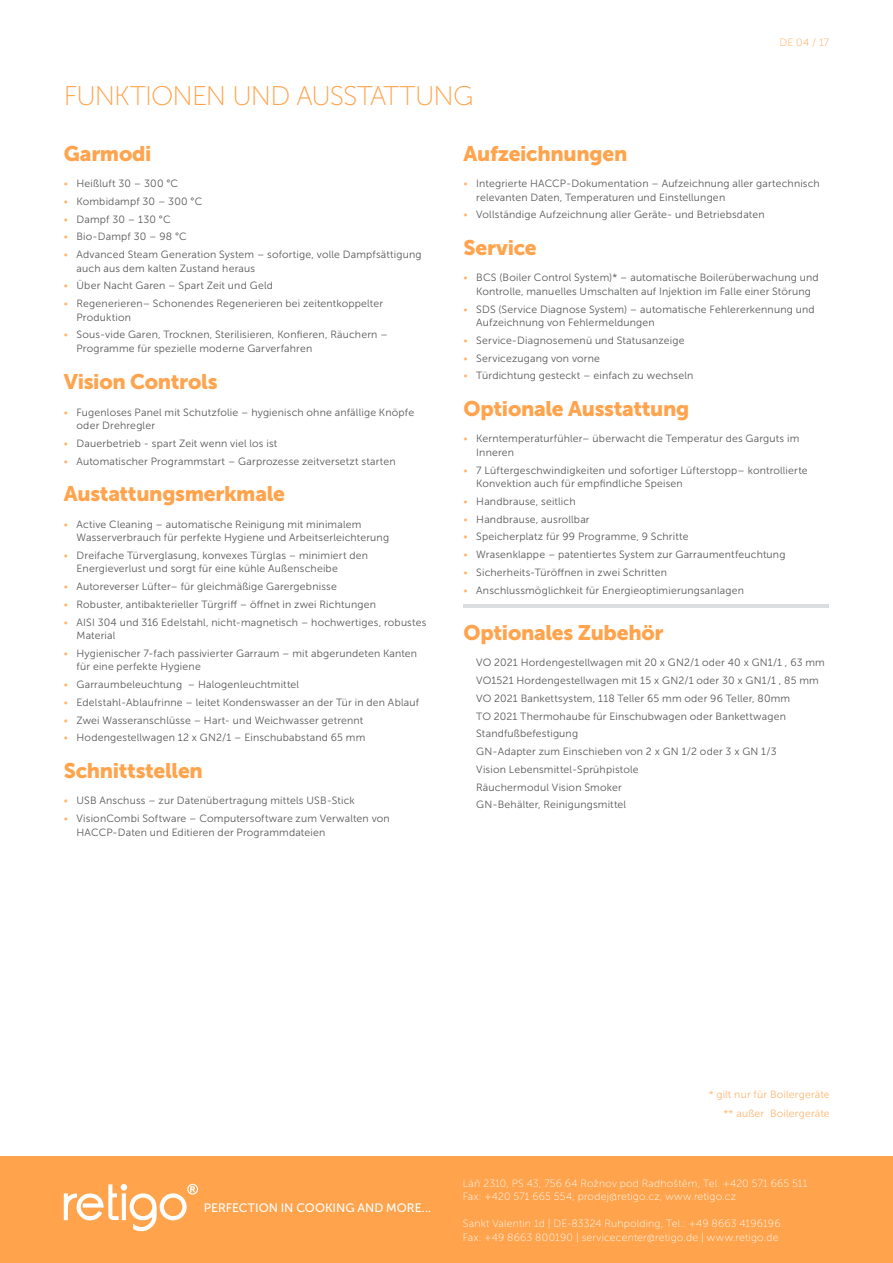
<style>
.page{position:relative;width:893px;height:1263px;background:#fff}
.page>*{position:absolute;margin:0;border:0;box-sizing:border-box;transform-origin:0 0}
.t1{font:27px "Museo Sans 100";letter-spacing:-.03em;color:#ffa34c}
.t2{font:21px "Museo Sans 900";letter-spacing:-.015em;color:#ffa34c}
.t3{font:12.15px "Museo Sans 500";color:#fff}
.Odrazky{font:10.5px/13.5px "Museo Sans 300";letter-spacing:.015em;color:#57585a}
.t4{font:10.5px/13.5px "Museo Sans 100";letter-spacing:.015em;color:#fff}
.Text{font:10.5px "Museo Sans 300";letter-spacing:.015em;color:#ffb570}
.t5{font:10.5px "Museo Sans 100";color:#ffa34c}
.s1{color:#ffb570}
</style>
<div class="page">
<div style="left:0;top:1157px;width:893px;height:106px;background:#ffa34c"></div>
<svg style="left:64px;top:1184px;width:134px;height:48px"></svg>
<hr style="left:463px;top:604px;width:366px;height:4px;background:#dcdddf">
<p class="t5" style="left:779px;top:37px;width:51px">DE 04 / 17</p>
<h2 class="t1" style="left:64px;top:82px;width:411px">FUNKTIONEN UND AUSSTATTUNG</h2>
<h3 class="t2" style="left:64px;top:142px;width:89px">Garmodi</h3>
<p class="Odrazky" style="left:64px;top:177px;width:116px"><span class="s1">•</span> Heißluft 30 – 300 °C</p>
<p class="Odrazky" style="left:64px;top:195px;width:140px"><span class="s1">•</span> Kombidampf 30 – 300 °C</p>
<p class="Odrazky" style="left:64px;top:212px;width:108px"><span class="s1">•</span> Dampf 30 – 130 °C</p>
<p class="Odrazky" style="left:64px;top:230px;width:125px"><span class="s1">•</span> Bio-Dampf 30 – 98 °C</p>
<p class="Odrazky" style="left:77px;top:248px;width:347px;text-indent:-13px"><span class="s1">•</span> Advanced Steam Generation System – sofortige, volle Dampfsättigung auch aus dem kalten Zustand heraus</p>
<p class="Odrazky" style="left:64px;top:279px;width:211px"><span class="s1">•</span> Über Nacht Garen – Spart Zeit und Geld</p>
<p class="Odrazky" style="left:77px;top:297px;width:308px;text-indent:-13px"><span class="s1">•</span> Regenerieren– Schonendes Regenerieren bei zeitentkoppelter<br>Produktion</p>
<p class="Odrazky" style="left:77px;top:328px;width:313px;text-indent:-13px"><span class="s1">•</span> Sous-vide Garen, Trocknen, Sterilisieren, Konfieren, Räuchern –<br>Programme für spezielle moderne Garverfahren</p>
<h3 class="t2" style="left:64px;top:370px;width:155px">Vision Controls</h3>
<p class="Odrazky" style="left:77px;top:405px;width:339px;text-indent:-13px"><span class="s1">•</span> Fugenloses Panel mit Schutzfolie – hygienisch ohne anfällige Knöpfe oder Drehregler</p>
<p class="Odrazky" style="left:64px;top:437px;width:215px"><span class="s1">•</span> Dauerbetrieb - spart Zeit wenn viel los ist</p>
<p class="Odrazky" style="left:64px;top:454px;width:333px"><span class="s1">•</span> Automatischer Programmstart – Garprozesse zeitversetzt starten</p>
<h3 class="t2" style="left:64px;top:482px;width:223px">Austattungsmerkmale</h3>
<p class="Odrazky" style="left:77px;top:517px;width:314px;text-indent:-13px"><span class="s1">•</span> Active Cleaning – automatische Reinigung mit minimalem<br>Wasserverbrauch für perfekte Hygiene und Arbeitserleichterung</p>
<p class="Odrazky" style="left:77px;top:549px;width:293px;text-indent:-13px"><span class="s1">•</span> Dreifache Türverglasung, konvexes Türglas – minimiert den<br>Energieverlust und sorgt für eine kühle Außenscheibe</p>
<p class="Odrazky" style="left:64px;top:580px;width:275px"><span class="s1">•</span> Autoreverser Lüfter– für gleichmäßige Garergebnisse</p>
<p class="Odrazky" style="left:64px;top:598px;width:314px"><span class="s1">•</span> Robuster, antibakterieller Türgriff – öffnet in zwei Richtungen</p>
<p class="Odrazky" style="left:77px;top:615px;width:351px;text-indent:-13px"><span class="s1">•</span> AISI 304 und 316 Edelstahl, nicht-magnetisch – hochwertiges, robustes<br>Material</p>
<p class="Odrazky" style="left:77px;top:647px;width:342px;text-indent:-13px"><span class="s1">•</span> Hygienischer 7-fach passivierter Garraum – mit abgerundeten Kanten für eine perfekte Hygiene</p>
<p class="Odrazky" style="left:64px;top:678px;width:237px"><span class="s1">•</span> Garraumbeleuchtung – Halogenleuchtmittel</p>
<p class="Odrazky" style="left:64px;top:696px;width:357px"><span class="s1">•</span> Edelstahl-Ablaufrinne – leitet Kondenswasser an der Tür in den Ablauf</p>
<p class="Odrazky" style="left:64px;top:713px;width:301px"><span class="s1">•</span> Zwei Wasseranschlüsse – Hart- und Weichwasser getrennt</p>
<p class="Odrazky" style="left:64px;top:731px;width:303px"><span class="s1">•</span> Hodengestellwagen 12 x GN2/1 – Einschubabstand 65 mm</p>
<h3 class="t2" style="left:64px;top:759px;width:141px">Schnittstellen</h3>
<p class="Odrazky" style="left:64px;top:794px;width:293px"><span class="s1">•</span> USB Anschuss – zur Datenübertragung mittels USB-Stick</p>
<p class="Odrazky" style="left:77px;top:812px;width:315px;text-indent:-13px"><span class="s1">•</span> VisionCombi Software – Computersoftware zum Verwalten von<br>HACCP-Daten und Editieren der Programmdateien</p>
<h3 class="t2" style="left:463px;top:142px;width:165px">Aufzeichnungen</h3>
<p class="Odrazky" style="left:476px;top:177px;width:345px;text-indent:-13px"><span class="s1">•</span> Integrierte HACCP-Dokumentation – Aufzeichnung aller gartechnisch relevanten Daten, Temperaturen und Einstellungen</p>
<p class="Odrazky" style="left:463px;top:208px;width:303px"><span class="s1">•</span> Vollständige Aufzeichnung aller Geräte- und Betriebsdaten</p>
<h3 class="t2" style="left:463px;top:236px;width:75px">Service</h3>
<p class="Odrazky" style="left:463px;top:271px;width:357px;text-align:center"><span class="s1">•</span> BCS (Boiler Control System)* – automatische Boilerüberwachung und<br>Kontrolle, manuelles Umschalten auf Injektion im Falle einer Störung</p>
<p class="Odrazky" style="left:476px;top:302px;width:340px;text-indent:-13px"><span class="s1">•</span> SDS (Service Diagnose System) – automatische Fehlererkennung und<br>Aufzeichnung von Fehlermeldungen</p>
<p class="Odrazky" style="left:463px;top:334px;width:223px"><span class="s1">•</span> Service-Diagnosemenü und Statusanzeige</p>
<p class="Odrazky" style="left:463px;top:351px;width:138px"><span class="s1">•</span> Servicezugang von vorne</p>
<p class="Odrazky" style="left:463px;top:369px;width:231px"><span class="s1">•</span> Türdichtung gesteckt – einfach zu wechseln</p>
<h3 class="t2" style="left:463px;top:397px;width:227px">Optionale Ausstattung</h3>
<p class="Odrazky" style="left:476px;top:432px;width:325px;text-indent:-13px"><span class="s1">•</span> Kerntemperaturfühler– überwacht die Temperatur des Garguts im<br>Inneren</p>
<p class="Odrazky" style="left:476px;top:463px;width:333px;text-indent:-13px"><span class="s1">•</span> 7 Lüftergeschwindigkeiten und sofortiger Lüfterstopp– kontrollierte<br>Konvektion auch für empfindliche Speisen</p>
<p class="Odrazky" style="left:463px;top:495px;width:114px"><span class="s1">•</span> Handbrause, seitlich</p>
<p class="Odrazky" style="left:463px;top:512px;width:128px"><span class="s1">•</span> Handbrause, ausrollbar</p>
<p class="Odrazky" style="left:463px;top:530px;width:226px"><span class="s1">•</span> Speicherplatz für 99 Programme, 9 Schritte</p>
<p class="Odrazky" style="left:463px;top:548px;width:323px"><span class="s1">•</span> Wrasenklappe – patentiertes System zur Garraumentfeuchtung</p>
<p class="Odrazky" style="left:463px;top:566px;width:205px"><span class="s1">•</span> Sicherheits-Türöffnen in zwei Schritten</p>
<p class="Odrazky" style="left:463px;top:583px;width:282px"><span class="s1">•</span> Anschlussmöglichkeit für Energieoptimierungsanlagen</p>
<h3 class="t2" style="left:463px;top:621px;width:202px">Optionales Zubehör</h3>
<p class="Odrazky" style="left:476px;top:656px;width:350px">VO 2021 Hordengestellwagen mit 20 x GN2/1 oder 40 x GN1/1 , 63 mm</p>
<p class="Odrazky" style="left:476px;top:674px;width:344px">VO1521 Hordengestellwagen mit 15 x GN2/1 oder 30 x GN1/1 , 85 mm</p>
<p class="Odrazky" style="left:476px;top:692px;width:315px">VO 2021 Bankettsystem, 118 Teller 65 mm oder 96 Teller, 80mm</p>
<p class="Odrazky" style="left:476px;top:709px;width:311px">TO 2021 Thermohaube für Einschubwagen oder Bankettwagen</p>
<p class="Odrazky" style="left:476px;top:727px;width:103px">Standfußbefestigung</p>
<p class="Odrazky" style="left:476px;top:745px;width:302px">GN-Adapter zum Einschieben von 2 x GN 1/2 oder 3 x GN 1/3</p>
<p class="Odrazky" style="left:476px;top:763px;width:164px">Vision Lebensmittel-Sprühpistole</p>
<p class="Odrazky" style="left:476px;top:780px;width:147px">Räuchermodul Vision Smoker</p>
<p class="Odrazky" style="left:476px;top:798px;width:151px">GN-Behälter, Reinigungsmittel</p>
<p class="t3" style="left:204px;top:1201px;width:229px">PERFECTION IN COOKING AND MORE...</p>
<p class="Text" style="left:709px;top:1088px;width:123px">* gilt nur für Boilergeräte</p>
<p class="Text" style="left:723px;top:1108px;width:108px">** außer Boilergeräte</p>
<p class="t4" style="left:463px;top:1176px;width:346px">Láň 2310, PS 43, 756 64 Rožnov pod Radhoštěm, Tel. +420 571 665 511<br>Fax: +420 571 665 554, prodej@retigo.cz, www.retigo.cz</p>
<p class="t4" style="left:463px;top:1217px;width:319px">Sankt Valentin 1d | DE-83324 Ruhpolding, Tel.: +49 8663 4196196<br>Fax: +49 8663 800190 | servicecenter@retigo.de | www.retigo.de</p>
</div>
